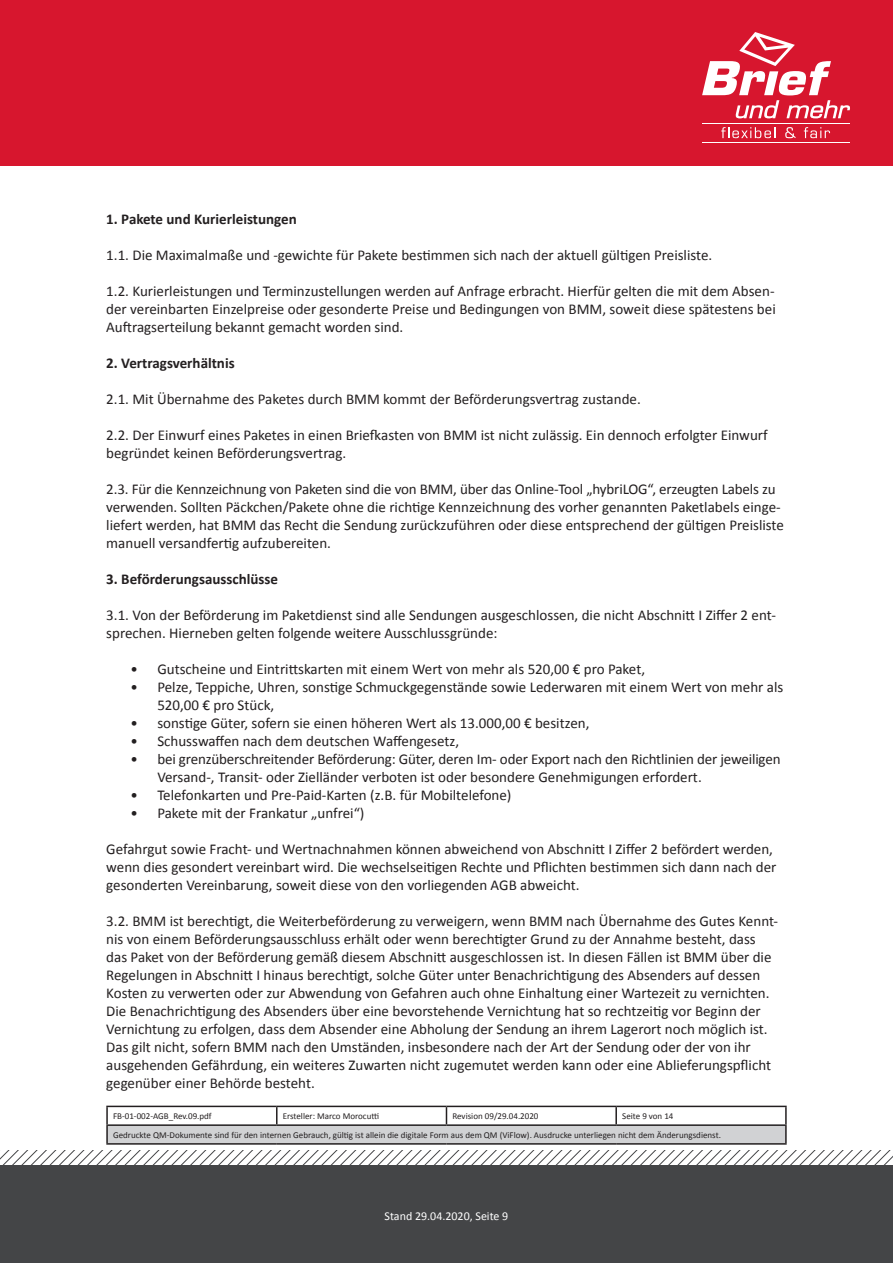
<style>
.page{position:relative;width:893px;height:1263px;background:#fff}
.page>*{position:absolute;margin:0;border:0;box-sizing:border-box;transform-origin:0 0}
.t1{font:15px/18px "Calibri";color:#231f20}
.t2{font:700 15px "Calibri";color:#231f20}
.t3{font:12px "Calibri";color:#fff}
.t4{font:9px/18.8px "Calibri";color:#231f20}
</style>
<div class="page">
<div style="left:0;top:1165px;width:893px;height:98px;background:#444547"></div>
<svg style="left:0;top:1150px;width:893px;height:15px"></svg>
<div style="left:0;top:0;width:893px;height:166px;background:#d7162e"></div>
<svg style="left:702px;top:32px;width:148px;height:86px"></svg>
<hr style="left:702px;top:124px;width:148px;height:1px;background:#fff">
<hr style="left:702px;top:142px;width:148px;height:1px;background:#fff">
<svg style="left:721px;top:127px;width:54px;height:11px"></svg>
<svg style="left:785px;top:127px;width:11px;height:11px"></svg>
<svg style="left:804px;top:127px;width:26px;height:11px"></svg>
<div style="left:107px;top:1125px;width:679px;height:19px;background:#d1d2d4"></div>
<hr style="left:106px;top:1106px;width:171px;height:1px;background:#231f20">
<hr style="left:277px;top:1106px;width:169px;height:1px;background:#231f20">
<svg style="left:276px;top:1107px;width:2px;height:17px"></svg>
<hr style="left:446px;top:1106px;width:170px;height:1px;background:#231f20">
<svg style="left:446px;top:1107px;width:1px;height:17px"></svg>
<hr style="left:616px;top:1106px;width:171px;height:1px;background:#231f20">
<svg style="left:615px;top:1107px;width:2px;height:17px"></svg>
<hr style="left:106px;top:1124px;width:171px;height:2px;background:#231f20">
<svg style="left:106px;top:1107px;width:2px;height:36px"></svg>
<hr style="left:277px;top:1124px;width:169px;height:2px;background:#231f20">
<hr style="left:446px;top:1124px;width:170px;height:2px;background:#231f20">
<hr style="left:616px;top:1124px;width:171px;height:2px;background:#231f20">
<svg style="left:785px;top:1107px;width:2px;height:36px"></svg>
<hr style="left:106px;top:1143px;width:171px;height:2px;background:#231f20">
<hr style="left:277px;top:1143px;width:169px;height:2px;background:#231f20">
<hr style="left:446px;top:1143px;width:170px;height:2px;background:#231f20">
<hr style="left:616px;top:1143px;width:171px;height:2px;background:#231f20">
<p class="t2" style="left:106px;top:209px;width:192px">1. Pakete und Kurierleistungen</p>
<p class="t1" style="left:106px;top:246px;width:607px">1.1. Die Maximalmaße und -gewichte für Pakete bestimmen sich nach der aktuell gültigen Preisliste.</p>
<p class="t1" style="left:106px;top:282px;width:671px;text-align:justify">1.2. Kurierleistungen und Terminzustellungen werden auf Anfrage erbracht. Hierfür gelten die mit dem Absen&shy;der vereinbarten Einzelpreise oder gesonderte Preise und Bedingungen von BMM, soweit diese spätestens bei Auftragserteilung bekannt gemacht worden sind.</p>
<p class="t2" style="left:106px;top:353px;width:130px">2. Vertragsverhältnis</p>
<p class="t1" style="left:106px;top:390px;width:536px">2.1. Mit Übernahme des Paketes durch BMM kommt der Beförderungsvertrag zustande.</p>
<p class="t1" style="left:106px;top:426px;width:663px">2.2. Der Einwurf eines Paketes in einen Briefkasten von BMM ist nicht zulässig. Ein dennoch erfolgter Einwurf begründet keinen Beförderungsvertrag.</p>
<p class="t1" style="left:106px;top:480px;width:679px">2.3. Für die Kennzeichnung von Paketen sind die von BMM, über das Online-Tool „hybriLOG“, erzeugten Labels zu verwenden. Sollten Päckchen/Pakete ohne die richtige Kennzeichnung des vorher genannten Paketlabels einge&shy;liefert werden, hat BMM das Recht die Sendung zurückzuführen oder diese entsprechend der gültigen Preisliste manuell versandfertig aufzubereiten.</p>
<p class="t2" style="left:106px;top:569px;width:173px">3. Beförderungsausschlüsse</p>
<p class="t1" style="left:106px;top:606px;width:671px">3.1. Von der Beförderung im Paketdienst sind alle Sendungen ausgeschlossen, die nicht Abschnitt I Ziffer 2 ent&shy;sprechen. Hierneben gelten folgende weitere Ausschlussgründe:</p>
<p class="t1" style="left:130px;top:660px;width:516px">• Gutscheine und Eintrittskarten mit einem Wert von mehr als 520,00 € pro Paket,</p>
<p class="t1" style="left:157px;top:678px;width:627px;text-indent:-27px">• Pelze, Teppiche, Uhren, sonstige Schmuckgegenstände sowie Lederwaren mit einem Wert von mehr als<br>520,00 € pro Stück,</p>
<p class="t1" style="left:130px;top:714px;width:461px">• sonstige Güter, sofern sie einen höheren Wert als 13.000,00 € besitzen,</p>
<p class="t1" style="left:130px;top:732px;width:330px">• Schusswaffen nach dem deutschen Waffengesetz,</p>
<p class="t1" style="left:157px;top:750px;width:625px;text-indent:-27px">• bei grenzüberschreitender Beförderung: Güter, deren Im- oder Export nach den Richtlinien der jeweiligen<br>Versand-, Transit- oder Zielländer verboten ist oder besondere Genehmigungen erfordert.</p>
<p class="t1" style="left:130px;top:786px;width:383px">• Telefonkarten und Pre-Paid-Karten (z.B. für Mobiltelefone)</p>
<p class="t1" style="left:130px;top:804px;width:236px">• Pakete mit der Frankatur „unfrei“)</p>
<p class="t1" style="left:106px;top:840px;width:672px">Gefahrgut sowie Fracht- und Wertnachnahmen können abweichend von Abschnitt I Ziffer 2 befördert werden, wenn dies gesondert vereinbart wird. Die wechselseitigen Rechte und Pflichten bestimmen sich dann nach der gesonderten Vereinbarung, soweit diese von den vorliegenden AGB abweicht.</p>
<p class="t1" style="left:106px;top:912px;width:673px">3.2. BMM ist berechtigt, die Weiterbeförderung zu verweigern, wenn BMM nach Übernahme des Gutes Kennt&shy;nis von einem Beförderungsausschluss erhält oder wenn berechtigter Grund zu der Annahme besteht, dass das Paket von der Beförderung gemäß diesem Abschnitt ausgeschlossen ist. In diesen Fällen ist BMM über die Regelungen in Abschnitt I hinaus berechtigt, solche Güter unter Benachrichtigung des Absenders auf dessen Kosten zu verwerten oder zur Abwendung von Gefahren auch ohne Einhaltung einer Wartezeit zu vernichten.<br>Die Benachrichtigung des Absenders über eine bevorstehende Vernichtung hat so rechtzeitig vor Beginn der Vernichtung zu erfolgen, dass dem Absender eine Abholung der Sendung an ihrem Lagerort noch möglich ist.<br>Das gilt nicht, sofern BMM nach den Umständen, insbesondere nach der Art der Sendung oder der von ihr ausgehenden Gefährdung, ein weiteres Zuwarten nicht zugemutet werden kann oder eine Ablieferungspflicht gegenüber einer Behörde besteht.</p>
<p class="t4" style="left:113px;top:1107px;width:100px">FB-01-002-AGB_Rev.09.pdf</p>
<p class="t4" style="left:283px;top:1107px;width:98px">Ersteller: Marco Morocutti</p>
<p class="t4" style="left:452px;top:1107px;width:88px">Revision 09/29.04.2020</p>
<p class="t4" style="left:113px;top:1107px;width:609px;text-indent:509px">Seite 9 von 14<br>Gedruckte QM-Dokumente sind für den internen Gebrauch, gültig ist allein die digitale Form aus dem QM (ViFlow). Ausdrucke unterliegen nicht dem Änderungsdienst.</p>
<p class="t3" style="left:385px;top:1209px;width:125px">Stand 29.04.2020, Seite 9</p>
</div>
